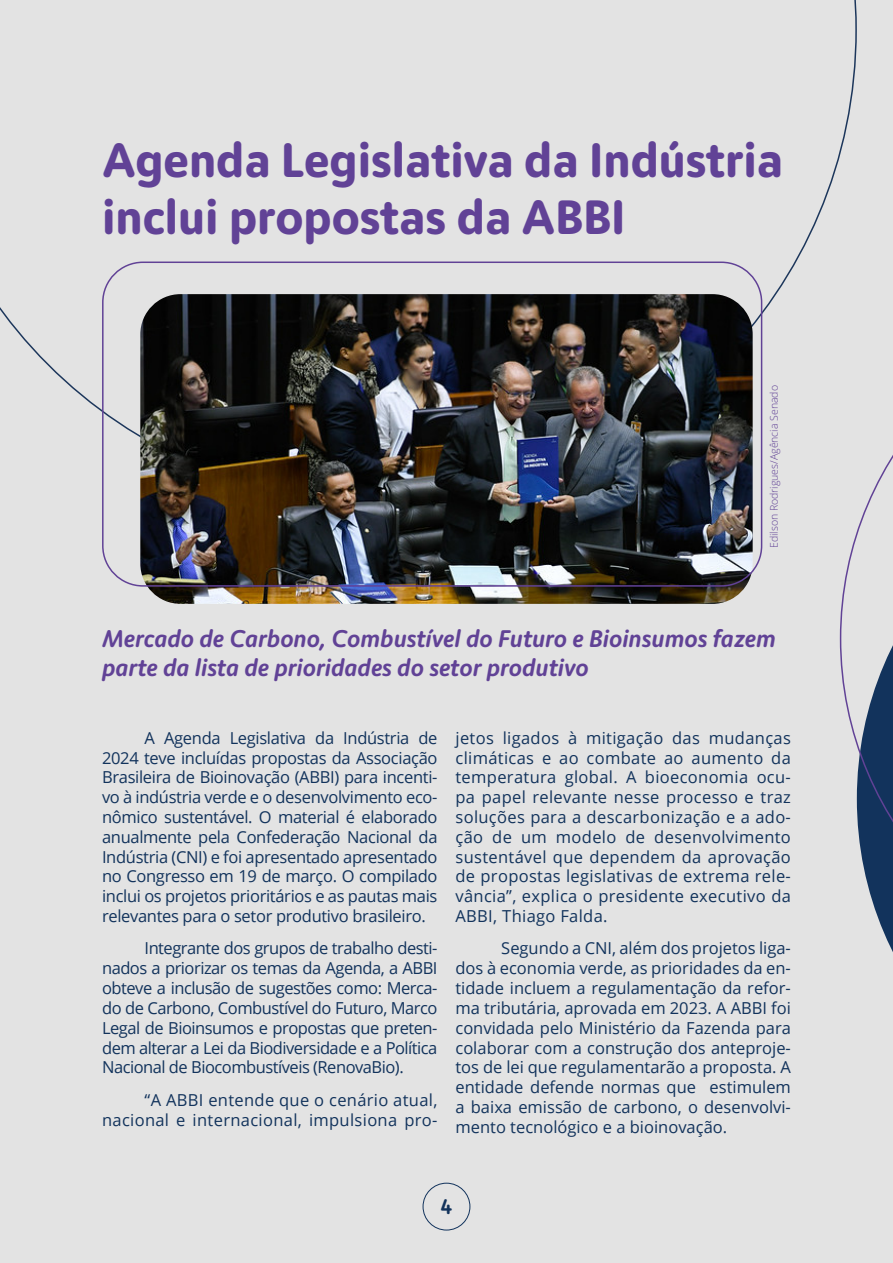
<style>
.page{position:relative;width:893px;height:1263px;background:#e3e3e3}
.page>*{position:absolute;margin:0;border:0;box-sizing:border-box;transform-origin:0 0}
.t1{font:700 48px/57.6px "Moniker Basic";color:#614296}
.t2{font:italic 500 24px/28.8px "Moniker Basic";color:#614296}
.t3{font:500 21px "Moniker Basic";color:#12335c}
.t4{font:16.5px/19.8px "Open Sans";color:#12335c;text-align:justify}
.t5{font:16.5px/19.8px "Open Sans";letter-spacing:.02em;color:#12335c;text-align:right}
.t6{font:300 10.5px "Open Sans";color:#614296}
</style>
<div class="page">
<svg style="left:840px;top:455px;width:53px;height:497px"></svg>
<img style="left:140px;top:294px;width:613px;height:310px">
<div style="left:102px;top:261px;width:660px;height:326px;border:2px solid #614296;border-radius:40px"></div>
<div style="left:423px;top:1183px;width:47px;height:47px;border:1px solid #12335c;border-radius:50%"></div>
<h1 class="t1" style="left:102px;top:129px;width:683px">Agenda Legislativa da Indústria inclui propostas da ABBI</h1>
<p class="t6" style="left:767px;top:548px;width:164px;rotate:-90deg">Edilson Rodrigues/Agência Senado</p>
<h2 class="t2" style="left:102px;top:624px;width:675px">Mercado de Carbono, Combustível do Futuro e Bioinsumos fazem parte da lista de prioridades do setor produtivo</h2>
<p class="t4" style="left:102px;top:727px;width:337px;text-indent:43px">A Agenda Legislativa da Indústria de 2024 teve incluídas propostas da Associação Brasileira de Bioinovação (ABBI) para incenti&shy;vo à indústria verde e o desenvolvimento eco&shy;nômico sustentável. O material é elaborado anualmente pela Confederação Nacional da Indústria (CNI) e foi apresentado apresentado no Congresso em 19 de março. O compilado inclui os projetos prioritários e as pautas mais relevantes para o setor produtivo brasileiro.</p>
<p class="t4" style="left:102px;top:938px;width:337px;text-indent:43px">Integrante dos grupos de trabalho desti&shy;nados a priorizar os temas da Agenda, a ABBI obteve a inclusão de sugestões como: Merca&shy;do de Carbono, Combustível do Futuro, Marco Legal de Bioinsumos e propostas que preten&shy;dem alterar a Lei da Biodiversidade e a Política Nacional de Biocombustíveis (RenovaBio).</p>
<p class="t5" style="left:102px;top:1089px;width:337px">“A ABBI entende que o cenário atual, nacional e internacional, impulsiona pro-</p>
<p class="t4" style="left:455px;top:727px;width:337px">jetos ligados à mitigação das mudanças climáticas e ao combate ao aumento da temperatura global. A bioeconomia ocu&shy;pa papel relevante nesse processo e traz soluções para a descarbonização e a ado&shy;ção de um modelo de desenvolvimento sustentável que dependem da aprovação de propostas legislativas de extrema rele&shy;vância”, explica o presidente executivo da ABBI, Thiago Falda.</p>
<p class="t4" style="left:455px;top:938px;width:337px;text-indent:46px">Segundo a CNI, além dos projetos liga&shy;dos à economia verde, as prioridades da en&shy;tidade incluem a regulamentação da refor&shy;ma tributária, aprovada em 2023. A ABBI foi convidada pelo Ministério da Fazenda para colaborar com a construção dos anteproje&shy;tos de lei que regulamentarão a proposta. A entidade defende normas que estimulem a baixa emissão de carbono, o desenvolvi&shy;mento tecnológico e a bioinovação.</p>
<p class="t3" style="left:441px;top:1192px;width:13px">4</p>
</div>
